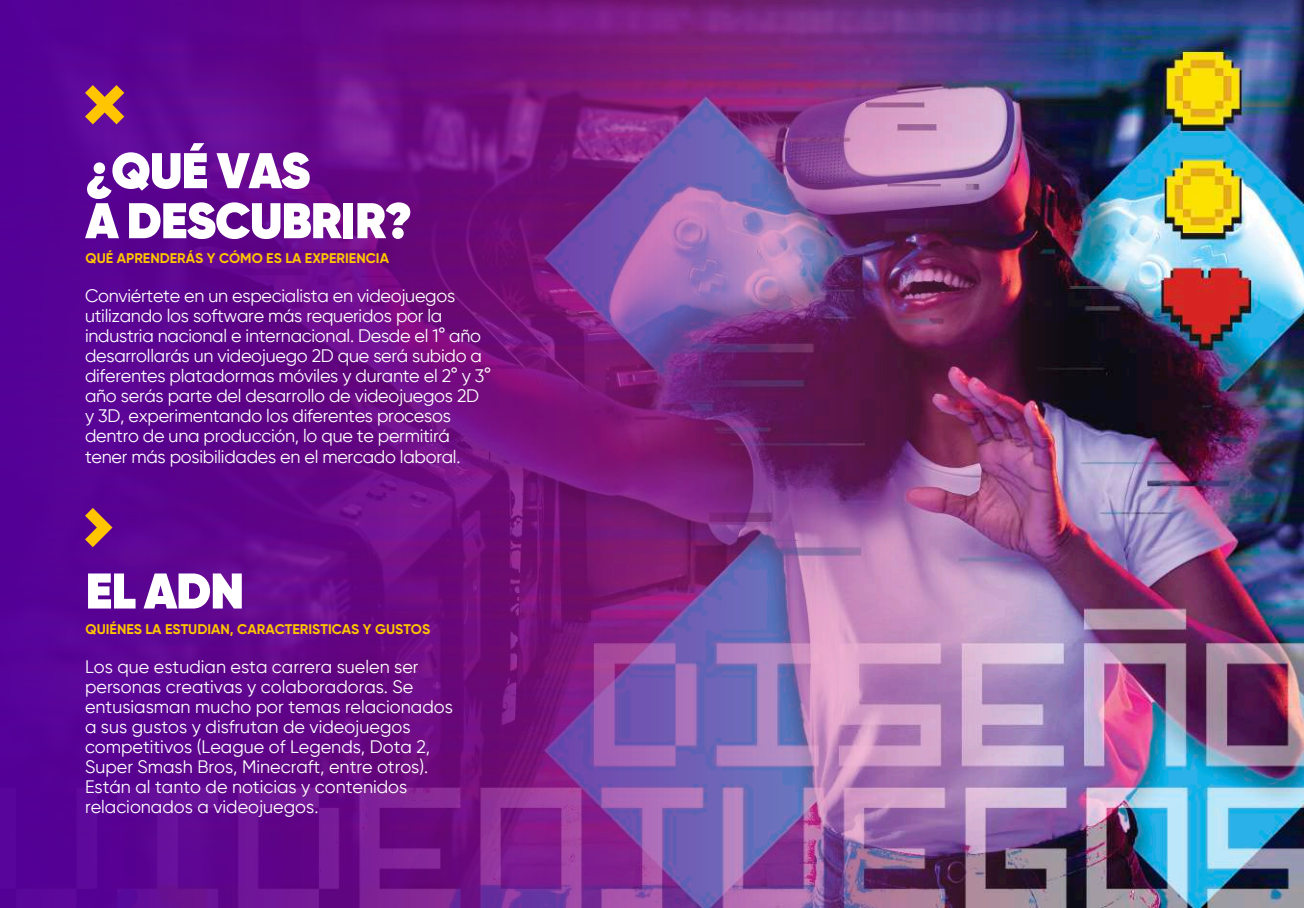
<style>
.page{position:relative;width:1304px;height:908px;background:#fff}
.page>*{position:absolute;margin:0;border:0;box-sizing:border-box;transform-origin:0 0}
.t1{font:800 50px/50px "Gilroy";letter-spacing:-.02em;color:#fff}
.t2{font:18px/20px "Gilroy";letter-spacing:-.015em;color:#fff}
.t3{font:700 14px "Gilroy";color:#ffc500}
</style>
<div class="page">
<img style="left:0;top:0;width:1304px;height:907px">
<svg style="left:85px;top:85px;width:39px;height:39px;background:#b97343"></svg>
<svg style="left:85px;top:507px;width:27px;height:40px"></svg>
<h1 class="t1" style="left:86px;top:145px;width:328px">¿QUÉ VAS<br>A DESCUBRIR?</h1>
<p class="t3" style="left:86px;top:249px;width:305px">QUÉ APRENDERÁS Y CÓMO ES LA EXPERIENCIA</p>
<p class="t2" style="left:85px;top:286px;width:408px">Conviértete en un especialista en videojuegos utilizando los software más requeridos por la industria nacional e internacional. Desde el 1° año desarrollarás un videojuego 2D que será subido a diferentes platadormas móviles y durante el 2° y 3° año serás parte del desarrollo de videojuegos 2D y 3D, experimentando los diferentes procesos dentro de una producción, lo que te permitirá tener más posibilidades en el mercado laboral.</p>
<h1 class="t1" style="left:86px;top:565px;width:160px">EL ADN</h1>
<p class="t3" style="left:86px;top:619px;width:346px">QUIÉNES LA ESTUDIAN, CARACTERISTICAS Y GUSTOS</p>
<p class="t2" style="left:85px;top:656px;width:369px">Los que estudian esta carrera suelen ser personas creativas y colaboradoras. Se entusiasman mucho por temas relacionados a sus gustos y disfrutan de videojuegos competitivos (League of Legends, Dota 2, Super Smash Bros, Minecraft, entre otros).<br>Están al tanto de noticias y contenidos relacionados a videojuegos.</p>
</div>
